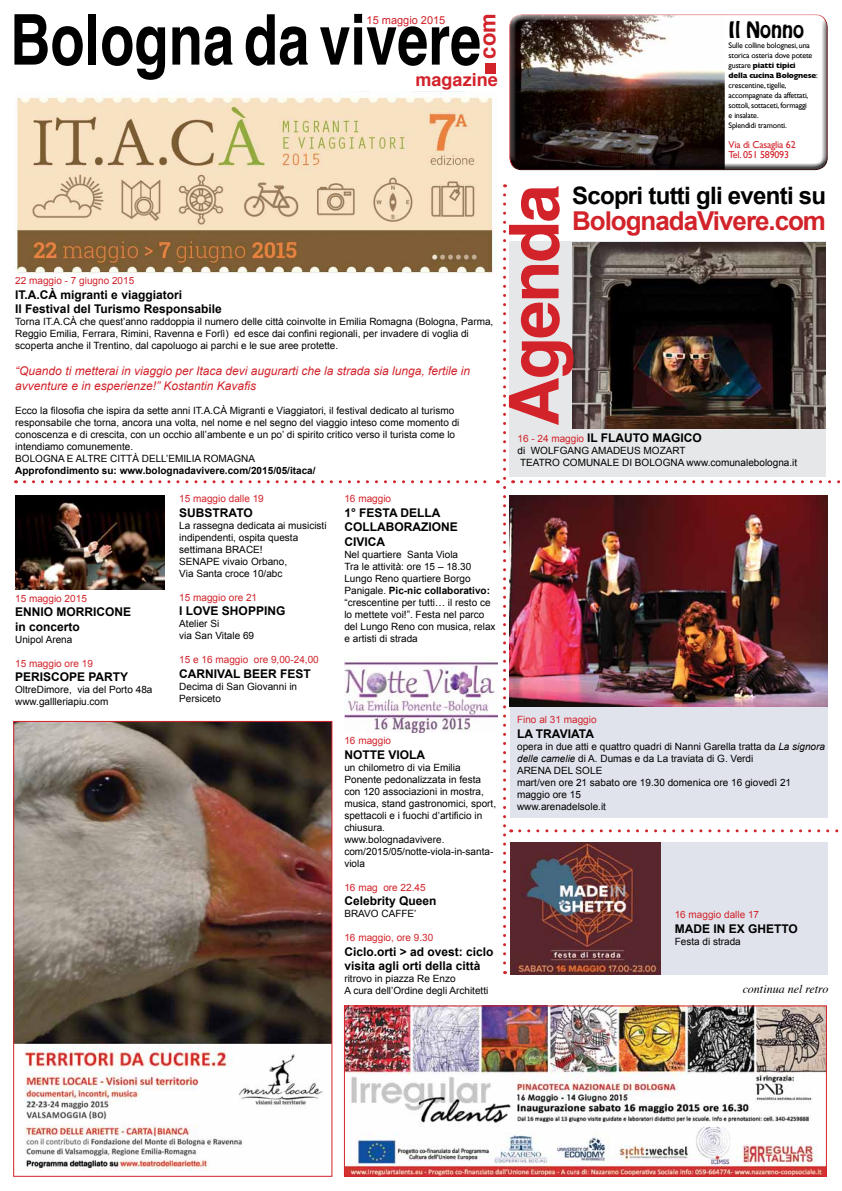
<style>
.page{position:relative;width:842px;height:1191px;background:#fff}
.page>*{position:absolute;margin:0;border:0;box-sizing:border-box;transform-origin:0 0}
.t1{font:700 72px "Helvetica";color:#d2232a}
.t2{font:700 70px "Helvetica";color:#000;scale:.8 1}
.t3{font:700 69px "Helvetica";letter-spacing:-.03em;color:#d2232a}
.t4{font:700 26px "Arial";letter-spacing:-.04em;color:#d2232a}
.t5{font:700 24px "Arial";letter-spacing:-.03em;color:#000}
.t6{font:700 22px "Helvetica";color:#d2232a}
.t7{font:20px "Hobo Std";color:#000}
.t8{font:700 18px "Helvetica";color:#d2232a}
.t9{font:700 12px/14.4px "Arial";color:#000}
.t10{font:italic 12px/14.4px "Arial";color:#d2232a}
.t11{font:italic 12px "Times";color:#000}
.t12{font:11px "Arial";color:#d2232a}
.t13{font:10px/12px "Arial";color:#000}
.t14{font:10px "Arial";color:#d2232a}
.t15{font:700 10px "Arial";color:#000}
.t16{font:10px/10px "Gill Sans";letter-spacing:-.02em;color:#d2232a}
.t17{font:8px/10px "Gill Sans";letter-spacing:-.02em;color:#000}
.s1{font-weight:700}
.s2{font-weight:400;font-size:10px;color:#d2232a}
.s3{font-style:italic}
</style>
<div class="page">
<div style="left:509px;top:241px;width:317px;height:235px;background:#e6e7e8"></div>
<img style="left:572px;top:243px;width:254px;height:185px">
<img style="left:15px;top:723px;width:315px;height:448px">
<svg style="left:521px;top:480px;width:320px;height:3px"></svg>
<div style="left:510px;top:495px;width:318px;height:322px;background:#e1e3ec"></div>
<img style="left:514px;top:495px;width:314px;height:211px">
<svg style="left:520px;top:829px;width:319px;height:3px"></svg>
<svg style="left:24px;top:195px;width:490px;height:779px"></svg>
<div style="left:510px;top:842px;width:318px;height:132px;background:#e1e3ec"></div>
<img style="left:510px;top:842px;width:150px;height:132px">
<img style="left:15px;top:495px;width:150px;height:95px">
<img style="left:344px;top:655px;width:154px;height:77px">
<img style="left:346px;top:1007px;width:479px;height:167px">
<div style="left:344px;top:1005px;width:483px;height:171px;border:1px solid #d2232a"></div>
<img style="left:15px;top:93px;width:482px;height:183px">
<div style="left:507px;top:13px;width:321px;height:150px;background:#fff;opacity:.75"></div>
<div style="left:507px;top:17px;width:321px;height:154px;background:#000;opacity:.75"></div>
<svg style="left:728px;top:19px;width:78px;height:21px"></svg>
<h2 class="t2" style="left:10px;top:-17px;width:590px">Bologna da vivere</h2>
<h3 class="t6" style="left:470px;top:59px;width:47px;rotate:-90deg">com</h3>
<p class="t12" style="left:367px;top:12px;width:80px">15 maggio 2015</p>
<h1 class="t1" style="left:412px;top:79px;width:22px;rotate:-90deg">.</h1>
<h3 class="t8" style="left:416px;top:65px;width:84px">magazine</h3>
<p class="t14" style="left:15px;top:274px;width:120px">22 maggio - 7 giugno 2015</p>
<p class="t9" style="left:15px;top:287px;width:208px">IT.A.CÀ migranti e viaggiatori<br>Il Festival del Turismo Responsabile</p>
<p class="t13" style="left:15px;top:315px;width:479px">Torna IT.A.CÀ che quest’anno raddoppia il numero delle città coinvolte in Emilia Romagna (Bologna, Parma,<br>Reggio Emilia, Ferrara, Rimini, Ravenna e Forlì) ed esce dai confini regionali, per invadere di voglia di scoperta anche il Trentino, dal capoluogo ai parchi e le sue aree protette.</p>
<p class="t10" style="left:15px;top:364px;width:456px">“Quando ti metterai in viaggio per Itaca devi augurarti che la strada sia lunga, fertile in avventure e in esperienze!” Kostantin Kavafis</p>
<p class="t13" style="left:15px;top:404px;width:446px">Ecco la filosofia che ispira da sette anni IT.A.CÀ Migranti e Viaggiatori, il festival dedicato al turismo responsabile che torna, ancora una volta, nel nome e nel segno del viaggio inteso come momento di conoscenza e di crescita, con un occhio all’ambente e un po’ di spirito critico verso il turista come lo intendiamo comunemente.<br>Bologna e altre</p>
<p class="t13" style="left:110px;top:452px;width:7px">città</p>
<p class="t13" style="left:142px;top:452px;width:114px">dell’Emi lia Romagna</p>
<p class="t15" style="left:15px;top:463px;width:302px">Approfondimento su: www.bolognadavivere.com/2015/05/itaca/</p>
<p class="t14" style="left:15px;top:592px;width:73px">15 maggio 2015</p>
<p class="t9" style="left:15px;top:605px;width:118px">ENNIO MORRICONE in concerto</p>
<p class="t13" style="left:15px;top:633px;width:59px">Unipol Arena</p>
<p class="t14" style="left:15px;top:656px;width:79px">15 maggio ore 19</p>
<p class="t9" style="left:15px;top:670px;width:115px">PERISCOPE PARTY</p>
<p class="t13" style="left:15px;top:683px;width:139px">OltreDimore, via del Porto 48a www.gallleriapiu.com</p>
<p class="t14" style="left:179px;top:492px;width:86px">15 maggio dalle 19</p>
<p class="t9" style="left:179px;top:506px;width:75px">SUBSTRATO</p>
<p class="t13" style="left:179px;top:519px;width:149px">La rassegna dedicata ai musicisti indipendenti, ospita questa settimana BRACE!<br>SENAPE vivaio Orbano,<br>Via Santa croce 10/abc</p>
<p class="t14" style="left:179px;top:591px;width:79px">15 maggio ore 21</p>
<p class="t9" style="left:179px;top:604px;width:108px">I LOVE SHOPPING</p>
<p class="t13" style="left:179px;top:618px;width:76px">Atelier Si<br>via San Vitale 69</p>
<p class="t14" style="left:179px;top:653px;width:141px">15 e 16 maggio ore 9,00-24,00</p>
<p class="t9" style="left:179px;top:666px;width:133px">CARNIVAL BEER FEST</p>
<p class="t13" style="left:179px;top:680px;width:119px">Decima di San Giovanni in<br>Persiceto</p>
<p class="t14" style="left:344px;top:492px;width:48px">16 maggio</p>
<p class="t9" style="left:344px;top:506px;width:115px">1° FESTA DELLA<br>COLLABORAZIONE<br>CIVICA</p>
<p class="t13" style="left:344px;top:548px;width:153px">Nel quartiere Santa Viola<br>Tra le attività: ore 15 – 18.30<br>Lungo Reno quartiere Borgo<br>Panigale. <span class="s1">Pic-nic collaborativo: </span>“crescentine per tutti… il resto ce lo mettete voi!”. Festa nel parco del Lungo Reno con musica, relax e artisti di strada</p>
<p class="t14" style="left:344px;top:734px;width:48px">16 maggio</p>
<p class="t9" style="left:344px;top:747px;width:82px">NOTTE VIOLA</p>
<p class="t13" style="left:344px;top:761px;width:153px">un chilometro di via Emilia<br>Ponente pedonalizzata in festa con 120 associazioni in mostra, musica, stand gastronomici, sport, spettacoli e i fuochi d’artificio in chiusura.<br>www.bolognadavivere. com/2015/05/notte-viola-in-santa&shy;viola</p>
<p class="t14" style="left:344px;top:880px;width:83px">16 mag ore 22.45</p>
<p class="t9" style="left:344px;top:894px;width:94px">Celebrity Queen</p>
<p class="t13" style="left:344px;top:907px;width:74px">BRAVO CAFFE’</p>
<p class="t14" style="left:344px;top:931px;width:90px">16 maggio, ore 9.30</p>
<p class="t9" style="left:344px;top:944px;width:151px">Ciclo.orti &gt; ad ovest: ciclo visita agli orti della città</p>
<p class="t13" style="left:344px;top:972px;width:145px">ritrovo in piazza Re Enzo<br>A cura dell’Ordine degli Architetti</p>
<h3 class="t7" style="left:729px;top:16px;width:77px">Il Nonno</h3>
<p class="t17" style="left:729px;top:41px;width:91px">Sulle colline bolognesi, una storica osteria dove potete gustare <span class="s1">piatti tipici<br>della cucina Bolognese</span>: crescentine, tigelle, accompagnate da affettati, sottoli, sottaceti, formaggi<br>e insalate.<br>Splendidi tramonti.</p>
<p class="t16" style="left:729px;top:140px;width:69px">Via di Casaglia 62<br>Tel. 051 589093</p>
<h3 class="t3" style="left:479px;top:427px;width:244px;rotate:-90deg">Agenda</h3>
<h3 class="t5" style="left:572px;top:179px;width:256px">Scopri tutti gli eventi su</h3>
<h3 class="t4" style="left:572px;top:203px;width:255px">BolognadaVivere.com</h3>
<p class="t9" style="left:517px;top:431px;width:186px"><span class="s2">16 - 24 maggio</span> IL FLAUTO MAGICO</p>
<p class="t13" style="left:517px;top:445px;width:170px">di WOL FGANG AMADEUS MOZART<br>TEATRO COMUNALE DI BOLOGN</p>
<p class="t13" style="left:678px;top:457px;width:121px">A www.comunalebologna.it</p>
<p class="t14" style="left:517px;top:713px;width:81px">Fino al 31 maggio</p>
<p class="t9" style="left:517px;top:726px;width:78px">LA TRAVIATA</p>
<p class="t13" style="left:517px;top:740px;width:309px">opera in due atti e quattro quadri di Nanni Garella tratta da <span class="s3">La signora delle camelie</span> di A. Dumas e da La traviata di G. Verdi<br>ARENA DEL SOLE<br>mart/ven ore 21 sabato ore 19.30 domenica ore 16 giovedì 21 maggio ore 15<br>www.arenadelsole.it</p>
<p class="t14" style="left:675px;top:908px;width:86px">16 maggio dalle 17</p>
<p class="t9" style="left:675px;top:921px;width:125px">MADE IN EX GHETTO</p>
<p class="t13" style="left:675px;top:935px;width:68px">Festa di strada</p>
<p class="t11" style="left:743px;top:978px;width:87px">continua nel retro</p>
</div>
